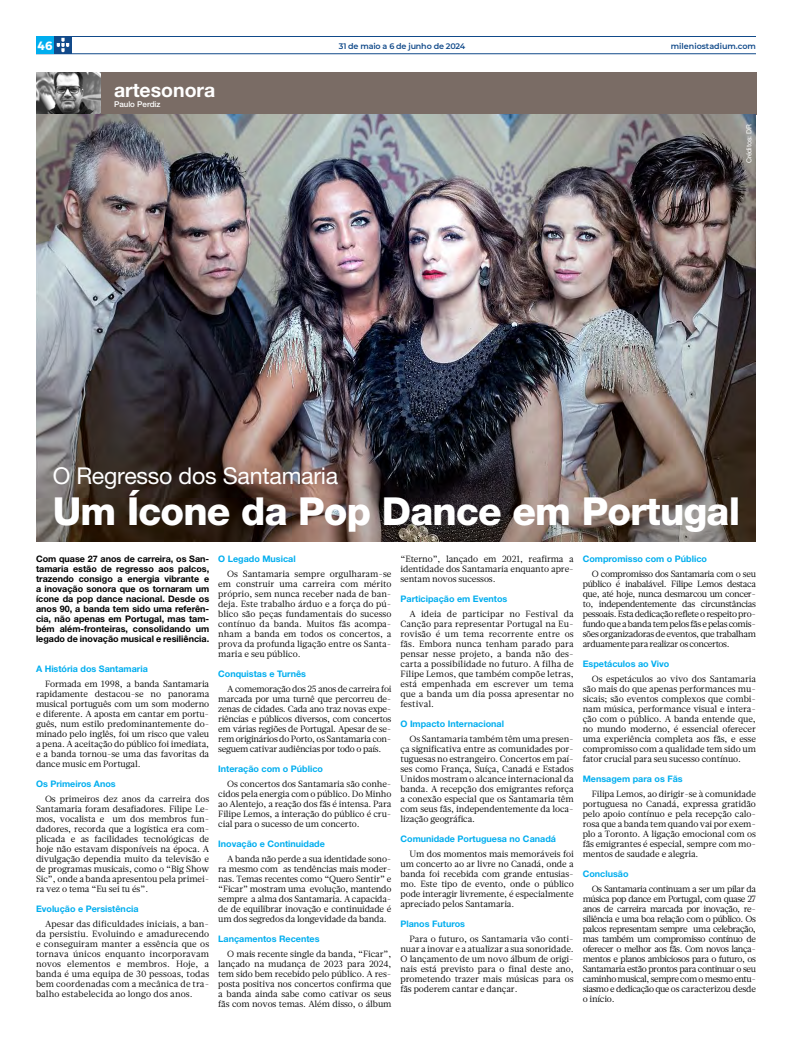
<style>
.page{position:relative;width:792px;height:1044px;background:#fff}
.page>*{position:absolute;margin:0;border:0;box-sizing:border-box;transform-origin:0 0}
.t1{font:800 38.6px "Helvetica Neue LT Std";letter-spacing:-.02em;color:#fff}
.t2{font:23.2px "Helvetica Neue LT Std";letter-spacing:-.01em;color:#fff}
.t3{font:700 19.5px "Helvetica Neue LT Std";color:#fff}
.t4{font:700 12px "Montserrat";color:#fff}
.t5{font:9px/10px "Glosa";letter-spacing:-.01em;color:#000;text-align:justify}
.t6{font:700 9px "Helvetica Neue LT Std";color:#00aeef}
.t7{font:700 9px/10px "Helvetica Neue LT Std";color:#000;text-align:justify}
.t8{font:600 8px "Montserrat";letter-spacing:-.01em;color:#114a8a}
.t9{font:500 8px "Helvetica Neue LT Std";color:#fff}
.t10{font:7px "Helvetica Neue LT Std";letter-spacing:-.01em;color:#fff}
</style>
<div class="page">
<hr style="left:36px;top:54px;width:720px;height:1px;background:#114a8a">
<hr style="left:36px;top:36px;width:720px;height:1px;background:#114a8a">
<svg style="left:54px;top:37px;width:18px;height:17px"></svg>
<svg style="left:57px;top:38px;width:12px;height:14px"></svg>
<div style="left:36px;top:36px;width:18px;height:18px;background:#00aeef"></div>
<div style="left:36px;top:72px;width:720px;height:43px;background:#7a6c65"></div>
<img style="left:36px;top:72px;width:64px;height:42px">
<img style="left:36px;top:114px;width:720px;height:428px">
<h3 class="t4" style="left:38px;top:38px;width:16px">46</h3>
<p class="t8" style="left:339px;top:40px;width:128px">31 de maio a 6 de junho de 2024</p>
<p class="t8" style="left:671px;top:40px;width:87px">mileniostadium.com</p>
<h3 class="t3" style="left:114px;top:78px;width:103px">artesonora</h3>
<p class="t9" style="left:114px;top:99px;width:48px">Paulo Perdiz</p>
<p class="t10" style="left:745px;top:163px;width:41px;rotate:-90deg">Créditos: DR</p>
<h2 class="t2" style="left:53px;top:461px;width:287px">O Regresso dos Santamaria</h2>
<h1 class="t1" style="left:53px;top:488px;width:689px">Um Ícone da Pop Dance em Portugal</h1>
<p class="t7" style="left:36px;top:554px;width:175px">Com quase 27 anos de carreira, os San&shy;tamaria estão de regresso aos palcos, trazendo consigo a energia vibrante e a inovação sonora que os tornaram um ícone da pop dance nacional. Desde os anos 90, a banda tem sido uma referên&shy;cia, não apenas em Portugal, mas tam&shy;bém além-fronteiras, consolidando um legado de inovação musical e resiliência.</p>
<p class="t6" style="left:36px;top:663px;width:113px">A História dos Santamaria</p>
<p class="t5" style="left:36px;top:679px;width:175px;text-indent:9px">Formada em 1998, a banda Santamaria rapidamente destacou-se no panorama musical português com um som moderno e diferente. A aposta em cantar em portu&shy;guês, num estilo predominantemente do&shy;minado pelo inglês, foi um risco que valeu a pena. A aceitação do público foi imediata, e a banda tornou-se uma das favoritas da dance music em Portugal.</p>
<p class="t6" style="left:36px;top:778px;width:81px">Os Primeiros Anos</p>
<p class="t5" style="left:36px;top:794px;width:175px;text-indent:9px">Os primeiros dez anos da carreira dos Santamaria foram desafiadores. Filipe Le&shy;mos, vocalista e um dos membros fun&shy;dadores, recorda que a logística era com&shy;plicada e as facilidades tecnológicas de hoje não estavam disponíveis na época. A divulgação dependia muito da televisão e de programas musicais, como o “Big Show Sic”, onde a banda apresentou pela primei&shy;ra vez o tema “Eu sei tu és”.</p>
<p class="t6" style="left:36px;top:903px;width:104px">Evolução e Persistência</p>
<p class="t5" style="left:36px;top:919px;width:175px;text-indent:9px">Apesar das dificuldades iniciais, a ban&shy;da persistiu. Evoluindo e amadurecendo e conseguiram manter a essência que os tornava únicos enquanto incorporavam novos elementos e membros. Hoje, a banda é uma equipa de 30 pessoas, todas bem coordenadas com a mecânica de tra&shy;balho estabelecida ao longo dos anos.</p>
<p class="t6" style="left:583px;top:553px;width:126px">Compromisso com o Público</p>
<p class="t5" style="left:583px;top:569px;width:175px;text-indent:9px">O compromisso dos Santamaria com o seu público é inabalável. Filipe Lemos destaca que, até hoje, nunca desmarcou um concer&shy;to, independentemente das circunstâncias pessoais. Esta dedicação reflete o respeito pro&shy;fundo que a banda tem pelos fãs e pelas comis&shy;sões organizadoras de eventos, que trabalham arduamente para realizar os concertos.</p>
<p class="t6" style="left:583px;top:658px;width:88px">Espetáculos ao Vivo</p>
<p class="t5" style="left:583px;top:674px;width:175px;text-indent:9px">Os espetáculos ao vivo dos Santamaria são mais do que apenas performances mu&shy;sicais; são eventos complexos que combi&shy;nam música, performance visual e intera&shy;ção com o público. A banda entende que, no mundo moderno, é essencial oferecer uma experiência completa aos fãs, e esse compromisso com a qualidade tem sido um fator crucial para seu sucesso contínuo.</p>
<p class="t6" style="left:583px;top:773px;width:101px">Mensagem para os Fãs</p>
<p class="t5" style="left:583px;top:789px;width:175px;text-indent:9px">Filipa Lemos, ao dirigir-se à comunidade portuguesa no Canadá, expressa gratidão pelo apoio contínuo e pela recepção calo&shy;rosa que a banda tem quando vai por exem&shy;plo a Toronto. A ligação emocional com os fãs emigrantes é especial, sempre com mo&shy;mentos de saudade e alegria.</p>
<p class="t6" style="left:583px;top:868px;width:47px">Conclusão</p>
<p class="t5" style="left:583px;top:884px;width:175px;text-indent:9px">Os Santamaria continuam a ser um pilar da música pop dance em Portugal, com quase 27 anos de carreira marcada por inovação, re&shy;siliência e uma boa relação com o público. Os palcos representam sempre uma celebração, mas também um compromisso contínuo de oferecer o melhor aos fãs. Com novos lança&shy;mentos e planos ambiciosos para o futuro, os Santamaria estão prontos para continuar o seu caminho musical, sempre com o mesmo entu&shy;siasmo e dedicação que os caracterizou desde o início.</p>
<p class="t5" style="left:400px;top:554px;width:175px">“Eterno”, lançado em 2021, reafirma a identidade dos Santamaria enquanto apre&shy;sentam novos sucessos.</p>
<p class="t6" style="left:400px;top:593px;width:108px">Participação em Eventos</p>
<p class="t5" style="left:400px;top:609px;width:175px;text-indent:9px">A ideia de participar no Festival da Canção para representar Portugal na Eu&shy;rovisão é um tema recorrente entre os fãs. Embora nunca tenham parado para pensar nesse projeto, a banda não des&shy;carta a possibilidade no futuro. A filha de Filipe Lemos, que também compõe letras, está empenhada em escrever um tema que a banda um dia possa apresentar no festival.</p>
<p class="t6" style="left:400px;top:718px;width:105px">O Impacto Internacional</p>
<p class="t5" style="left:400px;top:734px;width:175px;text-indent:9px">Os Santamaria também têm uma presen&shy;ça significativa entre as comunidades por&shy;tuguesas no estrangeiro. Concertos em paí&shy;ses como França, Suíça, Canadá e Estados Unidos mostram o alcance internacional da banda. A recepção dos emigrantes reforça a conexão especial que os Santamaria têm com seus fãs, independentemente da loca&shy;lização geográfica.</p>
<p class="t6" style="left:400px;top:833px;width:157px">Comunidade Portuguesa no Canadá</p>
<p class="t5" style="left:400px;top:849px;width:175px;text-indent:9px">Um dos momentos mais memoráveis foi um concerto ao ar livre no Canadá, onde a banda foi recebida com grande entusias&shy;mo. Este tipo de evento, onde o público pode interagir livremente, é especialmente apreciado pelos Santamaria.</p>
<p class="t6" style="left:400px;top:918px;width:66px">Planos Futuros</p>
<p class="t5" style="left:400px;top:934px;width:175px;text-indent:9px">Para o futuro, os Santamaria vão conti&shy;nuar a inovar e a atualizar a sua sonoridade.<br>O lançamento de um novo álbum de origi&shy;nais está previsto para o final deste ano, prometendo trazer mais músicas para os fãs poderem cantar e dançar.</p>
<p class="t6" style="left:218px;top:553px;width:79px">O Legado Musical</p>
<p class="t5" style="left:218px;top:569px;width:175px;text-indent:9px">Os Santamaria sempre orgulharam-se em construir uma carreira com mérito próprio, sem nunca receber nada de ban&shy;deja. Este trabalho árduo e a força do pú&shy;blico são peças fundamentais do sucesso contínuo da banda. Muitos fãs acompa&shy;nham a banda em todos os concertos, a prova da profunda ligação entre os Santa&shy;maria e seu público.</p>
<p class="t6" style="left:218px;top:668px;width:89px">Conquistas e Turnês</p>
<p class="t5" style="left:218px;top:684px;width:175px;text-indent:9px">A comemoração dos 25 anos de carreira foi marcada por uma turnê que percorreu de&shy;zenas de cidades. Cada ano traz novas expe&shy;riências e públicos diversos, com concertos em várias regiões de Portugal. Apesar de se&shy;rem originários do Porto, os Santamaria con&shy;seguem cativar audiências por todo o país.</p>
<p class="t6" style="left:218px;top:763px;width:106px">Interação com o Público</p>
<p class="t5" style="left:218px;top:779px;width:175px;text-indent:9px">Os concertos dos Santamaria são conhe&shy;cidos pela energia com o público. Do Minho ao Alentejo, a reação dos fãs é intensa. Para Filipe Lemos, a interação do público é cru&shy;cial para o sucesso de um concerto.</p>
<p class="t6" style="left:218px;top:838px;width:108px">Inovação e Continuidade</p>
<p class="t5" style="left:218px;top:854px;width:175px;text-indent:9px">A banda não perde a sua identidade sono&shy;ra mesmo com as tendências mais moder&shy;nas. Temas recentes como “Quero Sentir” e “Ficar” mostram uma evolução, mantendo sempre a alma dos Santamaria. A capacida&shy;de de equilibrar inovação e continuidade é um dos segredos da longevidade da banda.</p>
<p class="t6" style="left:218px;top:933px;width:103px">Lançamentos Recentes</p>
<p class="t5" style="left:218px;top:949px;width:175px;text-indent:9px">O mais recente single da banda, “Ficar”, lançado na mudança de 2023 para 2024, tem sido bem recebido pelo público. A res&shy;posta positiva nos concertos confirma que a banda ainda sabe como cativar os seus fãs com novos temas. Além disso, o álbum</p>
</div>
